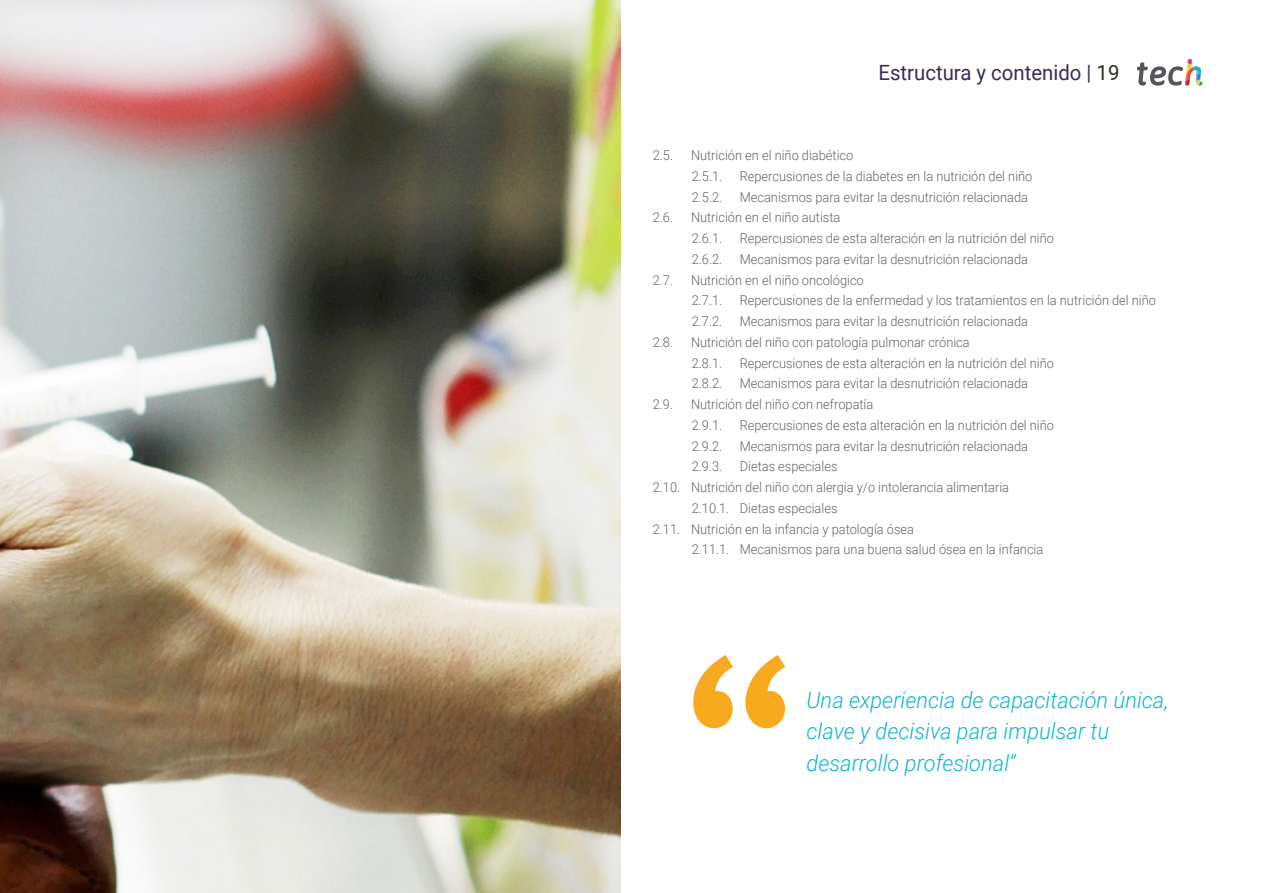
<style>
.page{position:relative;width:1263px;height:893px;background:#fff}
.page>*{position:absolute;margin:0;border:0;box-sizing:border-box;transform-origin:0 0}
.t1{font:italic 300 22.5px/31.5px "Roboto";color:#0fb6cf}
.t2{font:21px "Roboto";color:#3d2b56}
.t3{font:300 13.5px/20.7px "Roboto";color:#61646a;scale:.95 1}
.s1{color:#312e20}
</style>
<div class="page">
<img style="left:0;top:0;width:621px;height:893px">
<svg style="left:693px;top:655px;width:92px;height:73px"></svg>
<svg style="left:1137px;top:59px;width:65px;height:27px"></svg>
<h2 class="t2" style="left:878px;top:57px;width:242px">Estructura y contenido | <span class="s1">19</span></h2>
<p class="t3" style="left:653px;top:144px;width:23px">2.5.</p>
<p class="t3" style="left:691px;top:144px;width:172px">Nutrición en el niño diabético<br>2.5.1.</p>
<p class="t3" style="left:740px;top:165px;width:310px">Repercusiones de la diabetes en la nutrición del niño</p>
<p class="t3" style="left:692px;top:186px;width:34px">2.5.2.</p>
<p class="t3" style="left:740px;top:186px;width:305px">Mecanismos para evitar la desnutrición relacionada</p>
<p class="t3" style="left:653px;top:207px;width:23px">2.6.</p>
<p class="t3" style="left:691px;top:207px;width:159px">Nutrición en el niño autista<br>2.6.1.</p>
<p class="t3" style="left:740px;top:227px;width:332px">Repercusiones de esta alteración en la nutrición del niño</p>
<p class="t3" style="left:692px;top:248px;width:34px">2.6.2.</p>
<p class="t3" style="left:740px;top:248px;width:305px">Mecanismos para evitar la desnutrición relacionada</p>
<p class="t3" style="left:653px;top:269px;width:23px">2.7.</p>
<p class="t3" style="left:691px;top:269px;width:183px">Nutrición en el niño oncológico<br>2.7.1.</p>
<p class="t3" style="left:740px;top:290px;width:440px">Repercusiones de la enfermedad y los tratamientos en la nutrición del niño</p>
<p class="t3" style="left:692px;top:310px;width:34px">2.7.2.</p>
<p class="t3" style="left:740px;top:310px;width:305px">Mecanismos para evitar la desnutrición relacionada</p>
<p class="t3" style="left:653px;top:331px;width:23px">2.8.</p>
<p class="t3" style="left:691px;top:331px;width:295px">Nutrición del niño con patología pulmonar crónica<br>2.8.1.</p>
<p class="t3" style="left:740px;top:352px;width:332px">Repercusiones de esta alteración en la nutrición del niño</p>
<p class="t3" style="left:692px;top:373px;width:34px">2.8.2.</p>
<p class="t3" style="left:740px;top:373px;width:305px">Mecanismos para evitar la desnutrición relacionada</p>
<p class="t3" style="left:653px;top:393px;width:23px">2.9.</p>
<p class="t3" style="left:691px;top:393px;width:193px">Nutrición del niño con nefropatía<br>2.9.1.</p>
<p class="t3" style="left:740px;top:414px;width:332px">Repercusiones de esta alteración en la nutrición del niño</p>
<p class="t3" style="left:692px;top:435px;width:34px">2.9.2.</p>
<p class="t3" style="left:740px;top:435px;width:305px">Mecanismos para evitar la desnutrición relacionada</p>
<p class="t3" style="left:692px;top:456px;width:34px">2.9.3.</p>
<p class="t3" style="left:740px;top:456px;width:104px">Dietas especiales</p>
<p class="t3" style="left:653px;top:476px;width:377px">2.10. Nutrición del niño con alergia y/o intolerancia alimentaria</p>
<p class="t3" style="left:692px;top:497px;width:155px">2.10.1. Dietas especiales</p>
<p class="t3" style="left:653px;top:518px;width:277px">2.11. Nutrición en la infancia y patología ósea</p>
<p class="t3" style="left:692px;top:539px;width:372px">2.11.1. Mecanismos para una buena salud ósea en la infancia</p>
<h1 class="t1" style="left:806px;top:683px;width:363px">Una experiencia de capacitación única, clave y decisiva para impulsar tu desarrollo profesional”</h1>
</div>
